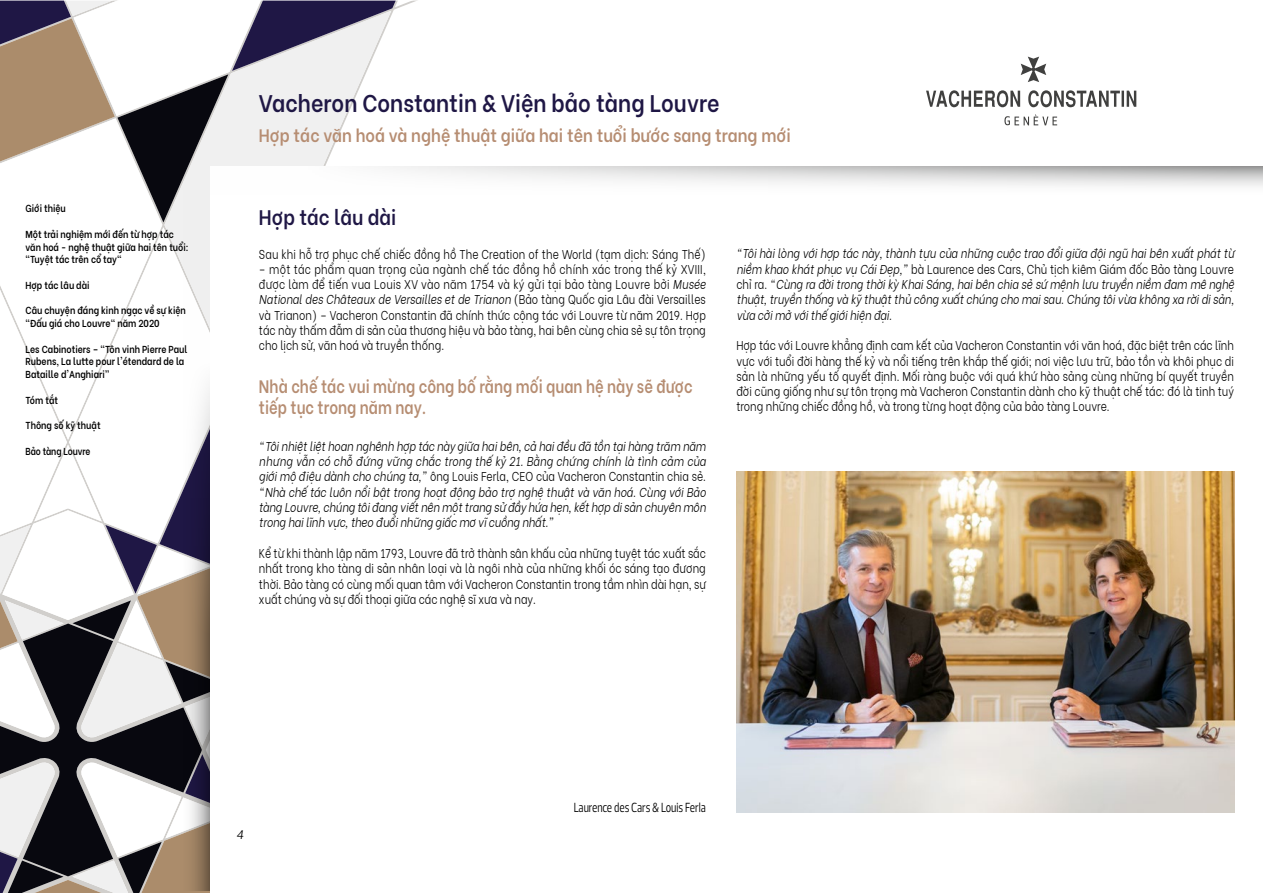
<style>
.page{position:relative;width:1263px;height:893px;background:#fff}
.page>*{position:absolute;margin:0;border:0;box-sizing:border-box;transform-origin:0 0}
.t1{font:600 24px "Be Vietnam";color:#1f1745;scale:.9 1}
.t2{font:600 21px "Be Vietnam";color:#1f1745;scale:.9 1}
.t3{font:600 18px/21px "Be Vietnam";color:#b68d72;scale:.83 1}
.t4{font:600 18px "Be Vietnam";color:#b68d72;scale:.9 1}
.t5{font:13.5px "Prelo Condensed";color:#000;scale:.9 1}
.t6{font:300 12.75px/15.3px "Be Vietnam";color:#000;text-align:justify;scale:.83 1}
.t7{font:italic 300 12.75px/15.3px "Be Vietnam";color:#000;text-align:justify;scale:.83 1}
.t8{font:italic 12.75px "Prelo";color:#000}
.t9{font:600 10.05px/12.8px "Be Vietnam";color:#000;scale:.87 1}
.t10{font:600 10.05px "Be Vietnam";color:#000;scale:.84 1}
.s1{font-style:italic}
.s2{font-style:normal}
</style>
<div class="page">
<svg style="left:0;top:746px;width:163px;height:8px"></svg>
<svg style="left:0;top:754px;width:210px;height:139px"></svg>
<svg style="left:0;top:290px;width:163px;height:456px"></svg>
<svg style="left:0;top:1px;width:396px;height:221px"></svg>
<svg style="left:926px;top:57px;width:210px;height:68px"></svg>
<svg style="left:163px;top:190px;width:47px;height:701px"></svg>
<div style="left:210px;top:166px;width:1052px;height:727px;background:#fff"></div>
<svg style="left:385px;top:166px;width:877px;height:20px"></svg>
<img style="left:736px;top:471px;width:498px;height:341px">
<p class="t9" style="left:26px;top:201px;width:48px">Giới thiệu</p>
<p class="t9" style="left:26px;top:227px;width:189px">Một trải nghiệm mới đến từ hợp tác văn hoá - nghệ thuật giữa hai tên tuổi: “Tuyệt tác trên cổ tay"</p>
<p class="t9" style="left:26px;top:278px;width:75px">Hợp tác lâu dài</p>
<p class="t9" style="left:26px;top:303px;width:186px">Câu chuyện đáng kinh ngạc về sự kiện “Đấu giá cho Louvre" năm 2020</p>
<p class="t9" style="left:26px;top:341px;width:188px">Les Cabinotiers – “Tôn vinh Pierre Paul<br>Rubens, La lutte pour l'étendard de la<br>Bataille d'Anghiari”</p>
<p class="t9" style="left:26px;top:392px;width:39px">Tóm tắt</p>
<p class="t9" style="left:26px;top:418px;width:88px">Thông số kỹ thuật</p>
<p class="t10" style="left:26px;top:442px;width:79px">Bảo tàng Louvre</p>
<h1 class="t1" style="left:259px;top:84px;width:513px">Vacheron Constantin &amp; Viện bảo tàng Louvre</h1>
<h3 class="t4" style="left:259px;top:121px;width:592px">Hợp tác văn hoá và nghệ thuật giữa hai tên tuổi bước sang trang mới</h3>
<p class="t2" style="left:259px;top:200px;width:154px">Hợp tác lâu dài</p>
<p class="t6" style="left:259px;top:245px;width:540px">Sau khi hỗ trợ phục chế chiếc đồng hồ The Creation of the World (tạm dịch: Sáng Thế)</p>
<p class="t6" style="left:259px;top:260px;width:540px">– một tác phẩm quan trọng của ngành chế tác đồng hồ chính xác trong thế kỷ XVIII, được làm để tiến vua Louis XV vào năm 1754 và ký gửi tại bảo tàng Louvre bởi <span class="s1">Musée National des Châteaux de Versailles et de Trianon</span> (Bảo tàng Quốc gia Lâu đài Versailles và Trianon) – Vacheron Constantin đã chính thức cộng tác với Louvre từ năm 2019. Hợp tác này thấm đẫm di sản của thương hiệu và bảo tàng, hai bên cùng chia sẻ sự tôn trọng cho lịch sử, văn hoá và truyền thống.</p>
<p class="t3" style="left:259px;top:374px;width:524px">Nhà chế tác vui mừng công bố rằng mối quan hệ này sẽ được tiếp tục trong năm nay.</p>
<p class="t7" style="left:259px;top:437px;width:540px">“Tôi nhiệt liệt hoan nghênh hợp tác này giữa hai bên, cả hai đều đã tồn tại hàng trăm năm nhưng vẫn có chỗ đứng vững chắc trong thế kỷ 21. Bằng chứng chính là tình cảm của giới mộ điệu dành cho chúng ta,” <span class="s2">ông Louis Ferla, CEO của Vacheron Constantin chia sẻ. </span>“Nhà chế tác luôn nổi bật trong hoạt động bảo trợ nghệ thuật và văn hoá. Cùng với Bảo tàng Louvre, chúng tôi đang viết nên một trang sử đầy hứa hẹn, kết hợp di sản chuyên môn trong hai lĩnh vực, theo đuổi những giấc mơ vĩ cuồng nhất.”</p>
<p class="t6" style="left:259px;top:544px;width:540px">Kể từ khi thành lập năm 1793, Louvre đã trở thành sân khấu của những tuyệt tác xuất sắc nhất trong kho tàng di sản nhân loại và là ngôi nhà của những khối óc sáng tạo đương thời. Bảo tàng có cùng mối quan tâm với Vacheron Constantin trong tầm nhìn dài hạn, sự xuất chúng và sự đối thoại giữa các nghệ sĩ xưa và nay.</p>
<p class="t7" style="left:736px;top:245px;width:601px">“Tôi hài lòng với hợp tác này, thành tựu của những cuộc trao đổi giữa đội ngũ hai bên xuất phát từ niềm khao khát phục vụ Cái Đẹp,” <span class="s2">bà Laurence des Cars, Chủ tịch kiêm Giám đốc Bảo tàng Louvre chỉ ra.</span> “Cùng ra đời trong thời kỳ Khai Sáng, hai bên chia sẻ sứ mệnh lưu truyền niềm đam mê nghệ thuật, truyền thống và kỹ thuật thủ công xuất chúng cho mai sau. Chúng tôi vừa không xa rời di sản, vừa cởi mở với thế giới hiện đại.</p>
<p class="t6" style="left:736px;top:337px;width:601px">Hợp tác với Louvre khẳng định cam kết của Vacheron Constantin với văn hoá, đặc biệt trên các lĩnh vực với tuổi đời hàng thế kỷ và nổi tiếng trên khắp thế giới; nơi việc lưu trữ, bảo tồn và khôi phục di sản là những yếu tố quyết định. Mối ràng buộc với quá khứ hào sảng cùng những bí quyết truyền đời cũng giống như sự tôn trọng mà Vacheron Constantin dành cho kỹ thuật chế tác: đó là tinh tuý trong những chiếc đồng hồ, và trong từng hoạt động của bảo tàng Louvre.</p>
<p class="t8" style="left:236px;top:826px;width:9px">4</p>
<p class="t5" style="left:574px;top:799px;width:148px">Laurence des Cars &amp; Louis Ferla</p>
</div>
